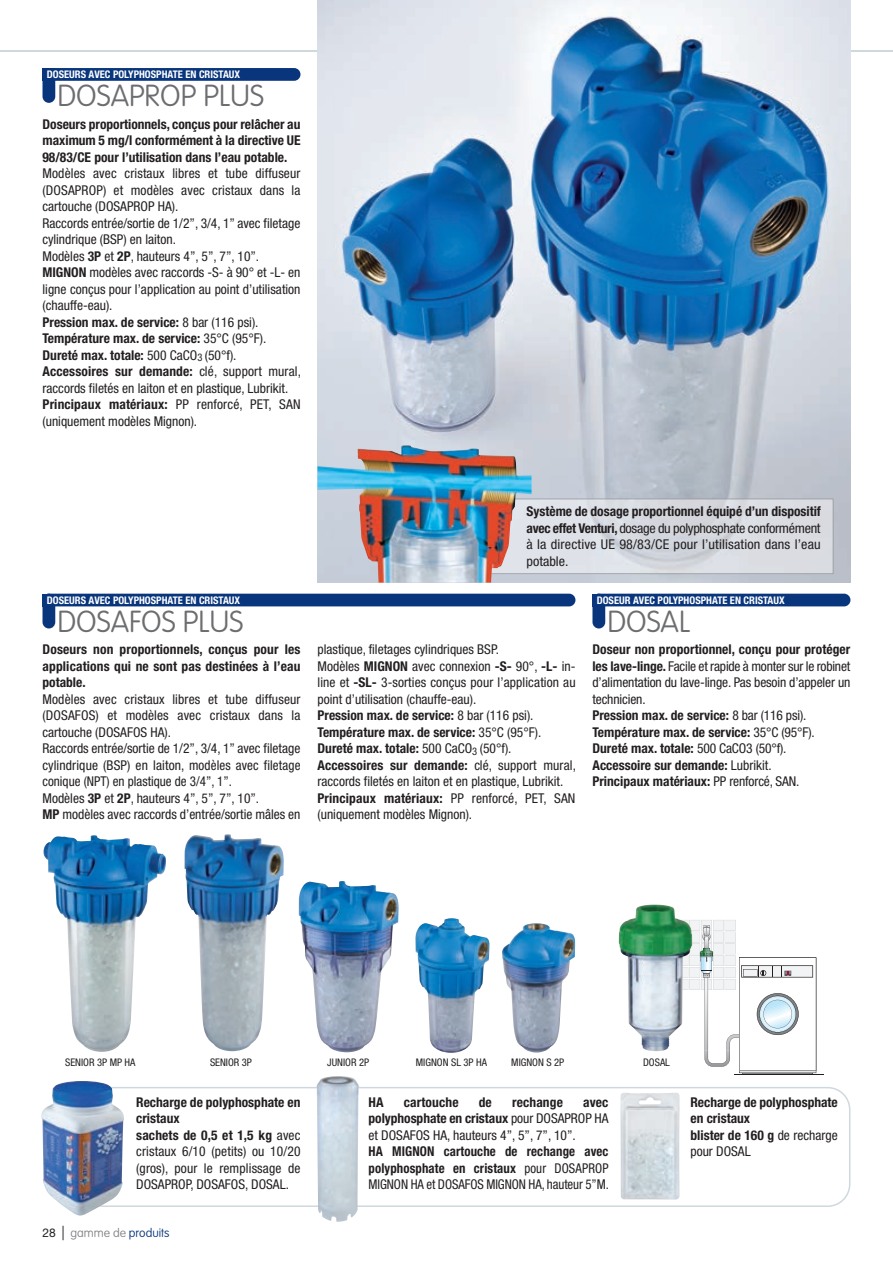
<style>
.page{position:relative;width:893px;height:1263px;background:#fff}
.page>*{position:absolute;margin:0;border:0;box-sizing:border-box;transform-origin:0 0}
.t1{font:100 30px "VAG Rounded";color:#6c6d70}
.t2{font:condensed 13.5px/16.5px "Helvetica Neue";color:#231f20}
.t3{font:700 condensed 13.5px/16.5px "Helvetica Neue";color:#231f20;text-align:justify}
.t4{font:condensed 13.5px/16.5px "Helvetica Neue";color:#231f20;text-align:justify;scale:1.05 1}
.t5{font:700 condensed 13.5px/16.5px "Helvetica Neue";color:#231f20;text-align:justify;scale:.95 1}
.t6{font:100 12px "VAG Rounded";color:#08357c}
.t7{font:700 condensed 10.5px "Helvetica Neue";color:#fff}
.t8{font:condensed 10.5px "Helvetica Neue";color:#231f20}
.s1{font-weight:700}
.s2{font-weight:400}
.s3{font-family:"Helvetica Neue";font-weight:400;color:#231f20}
.s4{font-family:"Avant Garde";font-weight:400;font-size:14.4px;color:#231f20}
.s5{color:#808285}
</style>
<div class="page">
<hr style="left:0;top:50px;width:893px;height:2px;background:#cfd8dd">
<img style="left:317px;top:0;width:533px;height:583px">
<div style="left:592px;top:594px;width:13px;height:12px;background:#08357c"></div>
<div style="left:592px;top:594px;width:258px;height:12px;background:#08357c;border-radius:6px"></div>
<div style="left:592px;top:594px;width:13px;height:34px;background:#08357c;border-radius:6px"></div>
<div style="left:43px;top:68px;width:12px;height:13px;background:#08357c"></div>
<div style="left:43px;top:68px;width:257px;height:13px;background:#08357c;border-radius:6px"></div>
<div style="left:43px;top:68px;width:12px;height:35px;background:#08357c;border-radius:6px"></div>
<div style="left:43px;top:594px;width:12px;height:12px;background:#08357c"></div>
<div style="left:43px;top:594px;width:532px;height:12px;background:#08357c;border-radius:6px"></div>
<div style="left:43px;top:594px;width:12px;height:34px;background:#08357c;border-radius:6px"></div>
<svg style="left:124px;top:1087px;width:726px;height:120px"></svg>
<svg style="left:531px;top:499px;width:302px;height:75px;background:#d8dbe1"></svg>
<img style="left:317px;top:445px;width:214px;height:138px">
<img style="left:43px;top:835px;width:123px;height:217px">
<img style="left:415px;top:918px;width:75px;height:135px">
<img style="left:502px;top:923px;width:73px;height:129px">
<hr style="left:734px;top:1074px;width:89px;height:1px;background:#231f20">
<svg style="left:679px;top:920px;width:137px;height:154px"></svg>
<img style="left:619px;top:905px;width:60px;height:146px">
<img style="left:185px;top:834px;width:99px;height:217px">
<img style="left:299px;top:881px;width:100px;height:171px">
<img style="left:317px;top:1076px;width:42px;height:146px">
<img style="left:41px;top:1081px;width:83px;height:134px">
<img style="left:620px;top:1093px;width:59px;height:106px">
<p class="t7" style="left:47px;top:68px;width:195px">DOSEURS AVEC POLYPHOSPHATE EN CRISTAUX</p>
<h1 class="t1" style="left:57px;top:78px;width:208px">DOSAPROP PLUS</h1>
<p class="t3" style="left:43px;top:115px;width:259px">Doseurs proportionnels, conçus pour relâcher au maximum 5 mg/l conformément à la directive UE 98/83/CE pour l’utilisation dans l’eau potable.</p>
<p class="t2" style="left:43px;top:165px;width:260px">Modèles avec cristaux libres et tube diffuseur (DOSAPROP) et modèles avec cristaux dans la cartouche (DOSAPROP HA).<br>Raccords entrée/sortie de 1/2”, 3/4, 1” avec filetage cylindrique (BSP) en laiton.<br>Modèles <span class="s1">3P</span> et <span class="s1">2P</span>, hauteurs 4”, 5”, 7”, 10”.<br><span class="s1">MIGNON</span> modèles avec raccords -S- à 90° et -L- en ligne conçus pour l’application au point d’utilisation (chauffe-eau).<br><span class="s1">Pression max. de service:</span> 8 bar (116 psi).<br><span class="s1">Température max. de service:</span> 35°C (95°F).<br><span class="s1">Dureté max. totale:</span> 500 CaCO<sub>3</sub> (50°f).<br><span class="s1">Accessoires sur demande:</span> clé, support mural, raccords filetés en laiton et en plastique, Lubrikit.<br><span class="s1">Principaux matériaux:</span> PP renforcé, PET, SAN (uniquement modèles Mignon).</p>
<p class="t4" style="left:527px;top:503px;width:282px"><span class="s1">Système de dosage proportionnel équipé d’un dispositif avec effet Venturi,</span> dosage du polyphosphate conformément à la directive UE 98/83/CE pour l’utilisation dans l’eau potable.</p>
<p class="t7" style="left:47px;top:594px;width:195px">DOSEURS AVEC POLYPHOSPHATE EN CRISTAUX</p>
<p class="t7" style="left:597px;top:594px;width:189px">DOSEUR AVEC POLYPHOSPHATE EN CRISTAUX</p>
<h1 class="t1" style="left:57px;top:604px;width:187px">DOSAFOS PLUS</h1>
<h1 class="t1" style="left:607px;top:604px;width:84px">DOSAL</h1>
<p class="t3" style="left:43px;top:641px;width:259px">Doseurs non proportionnels, conçus pour les applications qui ne sont pas destinées à l’eau potable.</p>
<p class="t2" style="left:43px;top:691px;width:259px">Modèles avec cristaux libres et tube diffuseur (DOSAFOS) et modèles avec cristaux dans la cartouche (DOSAFOS HA).<br>Raccords entrée/sortie de 1/2”, 3/4, 1” avec filetage cylindrique (BSP) en laiton, modèles avec filetage conique (NPT) en plastique de 3/4”, 1”.<br>Modèles <span class="s1">3P</span> et <span class="s1">2P</span>, hauteurs 4”, 5”, 7”, 10”.<br><span class="s1">MP</span> modèles avec raccords d’entrée/sortie mâles en</p>
<p class="t2" style="left:317px;top:641px;width:260px">plastique, filetages cylindriques BSP.<br>Modèles <span class="s1">MIGNON</span> avec connexion <span class="s1">-S-</span> 90°, <span class="s1">-L-</span> in&shy;line et <span class="s1">-SL-</span> 3-sorties conçus pour l’application au point d’utilisation (chauffe-eau).<br><span class="s1">Pression max. de service:</span> 8 bar (116 psi).<br><span class="s1">Température max. de service:</span> 35°C (95°F).<br><span class="s1">Dureté max. totale:</span> 500 CaCO<sub>3</sub> (50°f).<br><span class="s1">Accessoires sur demande:</span> clé, support mural, raccords filetés en laiton et en plastique, Lubrikit.<br><span class="s1">Principaux matériaux:</span> PP renforcé, PET, SAN (uniquement modèles Mignon).</p>
<p class="t3" style="left:592px;top:641px;width:259px;text-align:left">Doseur non proportionnel, conçu pour protéger les lave-linge. <span class="s2">Facile et rapide à monter sur le robinet d’alimentation du lave-linge. Pas besoin d’appeler un technicien.<br></span>Pression max. de service: <span class="s2">8 bar (116 psi).<br></span>Température max. de service: <span class="s2">35°C (95°F).<br></span>Dureté max. totale: <span class="s2">500 CaCO3 (50°f).<br></span>Accessoire sur demande: <span class="s2">Lubrikit.<br></span>Principaux matériaux: <span class="s2">PP renforcé, SAN.</span></p>
<p class="t8" style="left:65px;top:1056px;width:72px">SENIOR 3P MP HA</p>
<p class="t8" style="left:210px;top:1056px;width:43px">SENIOR 3P</p>
<p class="t8" style="left:327px;top:1056px;width:43px">JUNIOR 2P</p>
<p class="t8" style="left:416px;top:1056px;width:73px">MIGNON SL 3P HA</p>
<p class="t8" style="left:511px;top:1056px;width:55px">MIGNON S 2P</p>
<p class="t8" style="left:643px;top:1056px;width:28px">DOSAL</p>
<p class="t2" style="left:136px;top:1093px;width:166px"><span class="s1">Recharge de polyphosphate en cristaux<br>sachets de 0,5 et 1,5 kg</span> avec cristaux 6/10 (petits) ou 10/20 (gros), pour le remplissage de<br>DOSAPROP, DOSAFOS, DOSAL.</p>
<p class="t3" style="left:368px;top:1093px;width:17px">HA</p>
<p class="t3" style="left:404px;top:1093px;width:56px">cartouche</p>
<p class="t3" style="left:479px;top:1093px;width:15px">de</p>
<p class="t3" style="left:512px;top:1093px;width:52px">rechange</p>
<p class="t2" style="left:368px;top:1093px;width:242px;text-align:justify;text-indent:215px"><span class="s1">avec polyphosphate en cristaux</span> pour DOSAPROP HA et DOSAFOS HA, hauteurs 4”, 5”, 7”, 10”.</p>
<p class="t5" style="left:368px;top:1143px;width:254px">HA MIGNON cartouche de rechange avec polyphosphate en cristaux <span class="s2">pour DOSAPROP MIGNON HA et DOSAFOS MIGNON HA, hauteur 5”M.</span></p>
<p class="t6" style="left:43px;top:1226px;width:128px"><span class="s3">28</span> <span class="s4">|</span> <span class="s5">gamme de</span> produits</p>
<p class="t3" style="left:690px;top:1093px;width:149px;text-align:left">Recharge de polyphosphate en cristaux<br>blister de 160 g <span class="s2">de recharge pour DOSAL</span></p>
</div>
